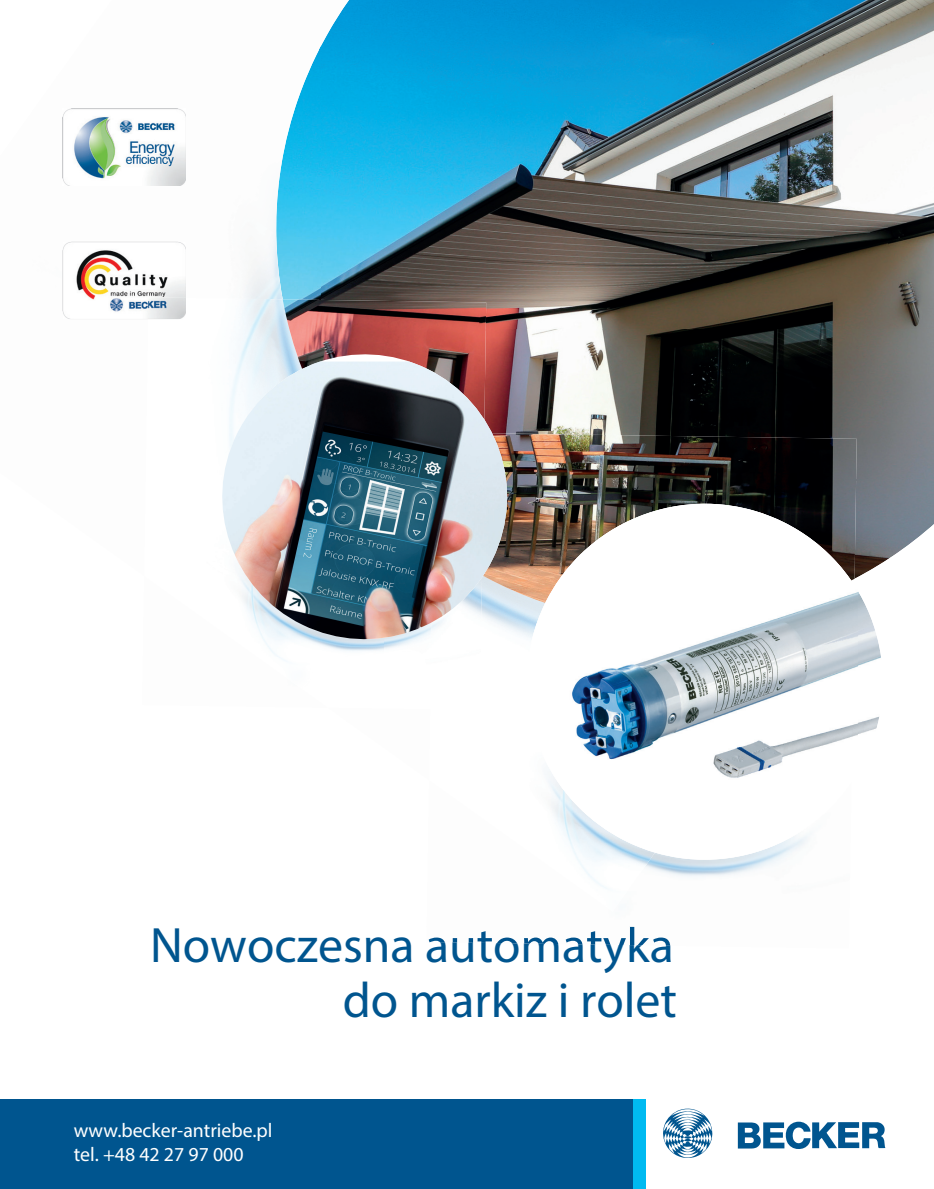
<style>
.page{position:relative;width:934px;height:1189px;background:#fff}
.page>*{position:absolute;margin:0;border:0;box-sizing:border-box;transform-origin:0 0}
.t1{font:700 49.95px "Pragmatica";color:#00558f}
.t2{font:49.95px "Pragmatica";color:#00558f}
.t3{font:19.8px/23.9px "Myriad Pro";color:#fff}
</style>
<div class="page">
<div style="left:0;top:1100px;width:634px;height:89px;background:#00558f"></div>
<div style="left:633px;top:1100px;width:12px;height:89px;background:#00baf1"></div>
<svg style="left:738px;top:1121px;width:147px;height:28px"></svg>
<svg style="left:663px;top:1109px;width:50px;height:49px"></svg>
<img style="left:320px;top:0;width:614px;height:330px">
<img style="left:275px;top:48px;width:45px;height:250px">
<img style="left:486px;top:330px;width:448px;height:149px">
<img style="left:908px;top:479px;width:26px;height:66px">
<img style="left:62px;top:242px;width:124px;height:77px">
<img style="left:63px;top:109px;width:123px;height:77px">
<img style="left:527px;top:433px;width:329px;height:46px">
<img style="left:497px;top:927px;width:173px;height:19px">
<img style="left:428px;top:931px;width:64px;height:12px">
<svg style="left:527px;top:479px;width:381px;height:406px"></svg>
<img style="left:527px;top:788px;width:34px;height:64px">
<img style="left:561px;top:504px;width:298px;height:356px">
<img style="left:527px;top:575px;width:35px;height:213px">
<img style="left:858px;top:590px;width:25px;height:183px">
<img style="left:144px;top:298px;width:193px;height:36px">
<img style="left:283px;top:299px;width:203px;height:35px">
<img style="left:148px;top:297px;width:38px;height:22px">
<img style="left:238px;top:334px;width:289px;height:325px">
<img style="left:222px;top:362px;width:285px;height:277px">
<h1 class="t1" style="left:150px;top:916px;width:525px">Nowoczesna automatyka</h1>
<h1 class="t2" style="left:343px;top:971px;width:336px">do markiz i rolet</h1>
<p class="t3" style="left:74px;top:1119px;width:200px">www.becker-antriebe.pl tel. +48 42 27 97 000</p>
</div>
